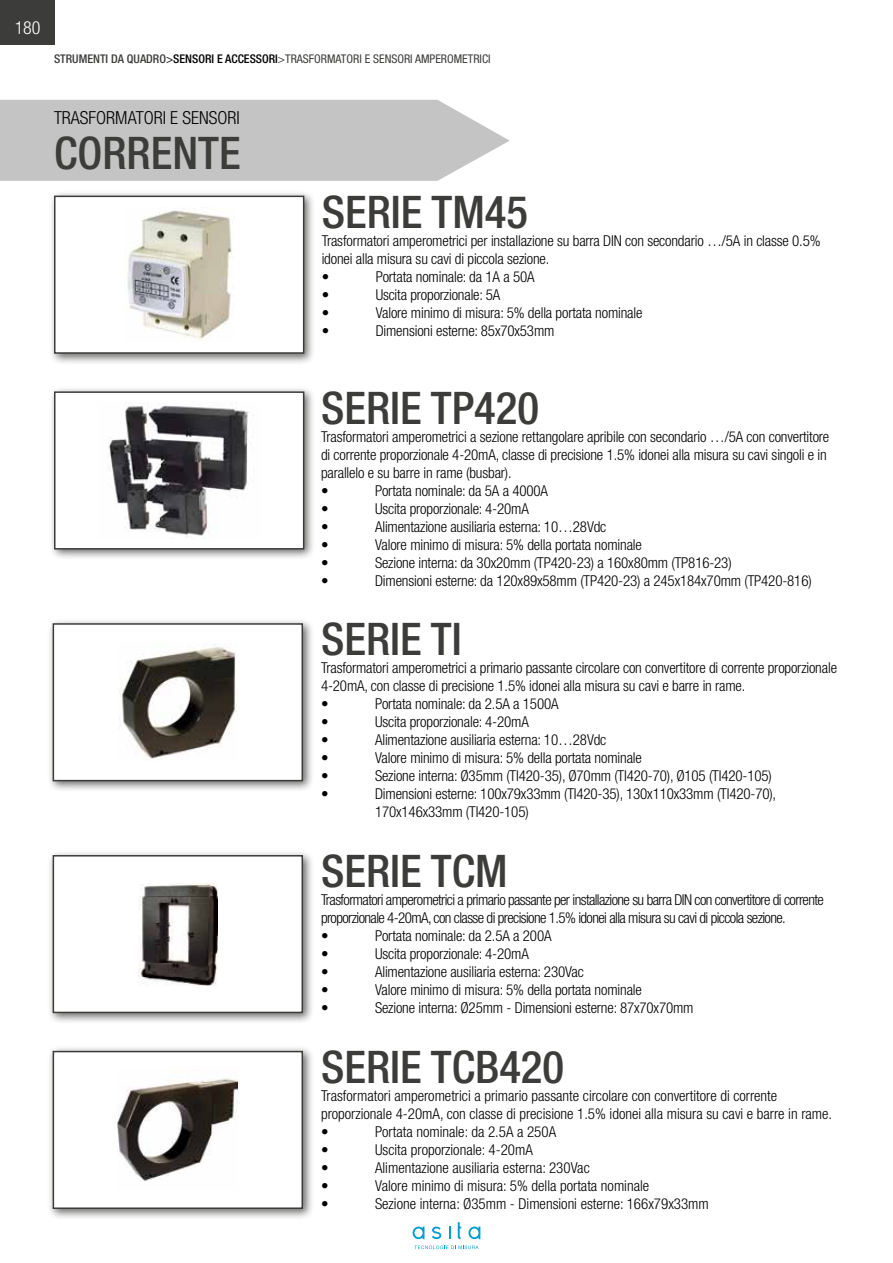
<style>
.page{position:relative;width:893px;height:1263px;background:#fff}
.page>*{position:absolute;margin:0;border:0;box-sizing:border-box;transform-origin:0 0}
.t1{font:500 condensed 45px "Helvetica Neue LT Std";color:#3c3c3b}
.t2{font:300 condensed 18px "Helvetica Neue LT Std";color:#000}
.t3{font:300 condensed 18px "Helvetica Neue LT Std";color:#fff}
.t4{font:300 condensed 15px/18px "Helvetica Neue LT Std";letter-spacing:-.01em;color:#000}
.t5{font:300 condensed 15px/18px "Helvetica Neue LT Std";letter-spacing:-.04em;color:#000}
.t6{font:condensed 12px "Helvetica Neue LT Std";color:#3c3c3b}
.s1{font-weight:500}
.s2{color:#000}
.s3{font-weight:500;color:#000}
</style>
<div class="page">
<div style="left:49px;top:386px;width:267px;height:175px;background:#3c3c3b;opacity:.75"></div>
<div style="left:55px;top:392px;width:249px;height:157px;background:#fff"></div>
<img style="left:108px;top:405px;width:141px;height:133px">
<div style="left:54px;top:391px;width:250px;height:158px;border:2px solid #3c3c3b"></div>
<div style="left:49px;top:190px;width:267px;height:175px;background:#3c3c3b;opacity:.75"></div>
<div style="left:55px;top:196px;width:249px;height:157px;background:#fff"></div>
<img style="left:127px;top:208px;width:106px;height:132px">
<div style="left:54px;top:196px;width:250px;height:158px;border:2px solid #3c3c3b"></div>
<div style="left:47px;top:1045px;width:267px;height:175px;background:#3c3c3b;opacity:.75"></div>
<div style="left:53px;top:1051px;width:249px;height:157px;background:#fff"></div>
<img style="left:118px;top:1078px;width:120px;height:104px">
<div style="left:53px;top:1051px;width:250px;height:158px;border:2px solid #3c3c3b"></div>
<div style="left:47px;top:850px;width:267px;height:174px;background:#3c3c3b;opacity:.75"></div>
<div style="left:53px;top:856px;width:249px;height:156px;background:#fff"></div>
<img style="left:139px;top:883px;width:78px;height:102px">
<div style="left:53px;top:855px;width:250px;height:158px;border:2px solid #3c3c3b"></div>
<div style="left:47px;top:618px;width:267px;height:174px;background:#3c3c3b;opacity:.75"></div>
<div style="left:53px;top:624px;width:249px;height:157px;background:#fff"></div>
<img style="left:119px;top:644px;width:118px;height:115px">
<div style="left:53px;top:623px;width:250px;height:158px;border:2px solid #3c3c3b"></div>
<div style="left:0;top:0;width:55px;height:44px;background:#3c3c3b"></div>
<svg style="left:0;top:100px;width:510px;height:81px;background:#c7c7c7"></svg>
<svg style="left:413px;top:1226px;width:11px;height:13px"></svg>
<svg style="left:432px;top:1226px;width:9px;height:13px"></svg>
<svg style="left:449px;top:1226px;width:1px;height:13px"></svg>
<svg style="left:458px;top:1222px;width:3px;height:17px"></svg>
<svg style="left:468px;top:1226px;width:12px;height:13px"></svg>
<svg style="left:414px;top:1245px;width:65px;height:4px"></svg>
<p class="t3" style="left:15px;top:17px;width:27px">180</p>
<p class="t6" style="left:54px;top:51px;width:438px"><span class="s1">STRUMENTI DA QUADRO</span><span class="s2">&gt;</span><span class="s3">SENSORI E ACCESSORI</span>&gt;TRASFORMATORI E SENSORI AMPEROMETRICI</p>
<p class="t2" style="left:54px;top:108px;width:187px">TRASFORMATORI E SENSORI</p>
<h1 class="t1" style="left:54px;top:126px;width:188px">CORRENTE</h1>
<h1 class="t1" style="left:322px;top:185px;width:208px">SERIE TM45</h1>
<p class="t4" style="left:322px;top:231px;width:500px">Trasformatori amperometrici per installazione su barra DIN con secondario …/5A in classe 0.5% idonei alla misura su cavi di piccola sezione.<br>•</p>
<p class="t4" style="left:376px;top:267px;width:160px">Portata nominale: da 1A a 50A</p>
<p class="t4" style="left:322px;top:285px;width:9px">•</p>
<p class="t4" style="left:376px;top:285px;width:126px">Uscita proporzionale: 5A</p>
<p class="t4" style="left:322px;top:303px;width:9px">•</p>
<p class="t4" style="left:376px;top:303px;width:268px">Valore minimo di misura: 5% della portata nominale</p>
<p class="t4" style="left:322px;top:321px;width:9px">•</p>
<p class="t4" style="left:376px;top:321px;width:180px">Dimensioni esterne: 85x70x53mm</p>
<h1 class="t1" style="left:321px;top:381px;width:220px">SERIE TP420</h1>
<p class="t4" style="left:321px;top:427px;width:510px">Trasformatori amperometrici a sezione rettangolare apribile con secondario …/5A con convertitore di corrente proporzionale 4-20mA, classe di precisione 1.5% idonei alla misura su cavi singoli e in parallelo e su barre in rame (busbar).<br>•</p>
<p class="t4" style="left:375px;top:481px;width:175px">Portata nominale: da 5A a 4000A</p>
<p class="t4" style="left:321px;top:499px;width:9px">•</p>
<p class="t4" style="left:375px;top:499px;width:155px">Uscita proporzionale: 4-20mA</p>
<p class="t4" style="left:321px;top:517px;width:9px">•</p>
<p class="t4" style="left:375px;top:517px;width:233px">Alimentazione ausiliaria esterna: 10…28Vdc</p>
<p class="t4" style="left:321px;top:535px;width:9px">•</p>
<p class="t4" style="left:375px;top:535px;width:268px">Valore minimo di misura: 5% della portata nominale</p>
<p class="t4" style="left:321px;top:553px;width:9px">•</p>
<p class="t4" style="left:375px;top:553px;width:358px">Sezione interna: da 30x20mm (TP420-23) a 160x80mm (TP816-23)</p>
<p class="t4" style="left:321px;top:571px;width:9px">•</p>
<p class="t4" style="left:375px;top:571px;width:438px">Dimensioni esterne: da 120x89x58mm (TP420-23) a 245x184x70mm (TP420-816)</p>
<h1 class="t1" style="left:321px;top:612px;width:142px">SERIE TI</h1>
<p class="t4" style="left:321px;top:659px;width:517px">Trasformatori amperometrici a primario passante circolare con convertitore di corrente proporzionale<br>4-20mA, con classe di precisione 1.5% idonei alla misura su cavi e barre in rame.<br>•</p>
<p class="t4" style="left:375px;top:695px;width:185px">Portata nominale: da 2.5A a 1500A</p>
<p class="t4" style="left:321px;top:713px;width:9px">•</p>
<p class="t4" style="left:375px;top:713px;width:155px">Uscita proporzionale: 4-20mA</p>
<p class="t4" style="left:321px;top:731px;width:9px">•</p>
<p class="t4" style="left:375px;top:731px;width:233px">Alimentazione ausiliaria esterna: 10…28Vdc</p>
<p class="t4" style="left:321px;top:749px;width:9px">•</p>
<p class="t4" style="left:375px;top:749px;width:268px">Valore minimo di misura: 5% della portata nominale</p>
<p class="t4" style="left:321px;top:767px;width:9px">•</p>
<p class="t4" style="left:375px;top:767px;width:398px">Sezione interna: Ø35mm (TI420-35), Ø70mm (TI420-70), Ø105 (TI420-105)</p>
<p class="t4" style="left:321px;top:785px;width:9px">•</p>
<p class="t4" style="left:375px;top:785px;width:403px">Dimensioni esterne: 100x79x33mm (TI420-35), 130x110x33mm (TI420-70),<br>170x146x33mm (TI420-105)</p>
<h1 class="t1" style="left:321px;top:844px;width:188px">SERIE TCM</h1>
<p class="t5" style="left:321px;top:891px;width:504px">Trasformatori amperometrici a primario passante per installazione su barra DIN con convertitore di corrente proporzionale 4-20mA, con classe di precisione 1.5% idonei alla misura su cavi di piccola sezione.<br>•</p>
<p class="t4" style="left:375px;top:927px;width:178px">Portata nominale: da 2.5A a 200A</p>
<p class="t4" style="left:321px;top:945px;width:9px">•</p>
<p class="t4" style="left:375px;top:945px;width:155px">Uscita proporzionale: 4-20mA</p>
<p class="t4" style="left:321px;top:963px;width:9px">•</p>
<p class="t4" style="left:375px;top:963px;width:210px">Alimentazione ausiliaria esterna: 230Vac</p>
<p class="t4" style="left:321px;top:981px;width:9px">•</p>
<p class="t4" style="left:375px;top:981px;width:268px">Valore minimo di misura: 5% della portata nominale</p>
<p class="t4" style="left:321px;top:999px;width:9px">•</p>
<p class="t4" style="left:375px;top:999px;width:320px">Sezione interna: Ø25mm - Dimensioni esterne: 87x70x70mm</p>
<h1 class="t1" style="left:321px;top:1040px;width:245px">SERIE TCB420</h1>
<p class="t4" style="left:321px;top:1086px;width:513px">Trasformatori amperometrici a primario passante circolare con convertitore di corrente proporzionale 4-20mA, con classe di precisione 1.5% idonei alla misura su cavi e barre in rame. •</p>
<p class="t4" style="left:375px;top:1122px;width:183px">Portata nominale: da 2.5A a 250A</p>
<p class="t4" style="left:321px;top:1140px;width:9px">•</p>
<p class="t4" style="left:375px;top:1140px;width:159px">Uscita proporzionale: 4-20mA</p>
<p class="t4" style="left:321px;top:1158px;width:9px">•</p>
<p class="t4" style="left:375px;top:1158px;width:216px">Alimentazione ausiliaria esterna: 230Vac</p>
<p class="t4" style="left:321px;top:1176px;width:9px">•</p>
<p class="t4" style="left:375px;top:1176px;width:276px">Valore minimo di misura: 5% della portata nominale</p>
<p class="t4" style="left:321px;top:1194px;width:9px">•</p>
<p class="t4" style="left:375px;top:1194px;width:335px">Sezione interna: Ø35mm - Dimensioni esterne: 166x79x33mm</p>
</div>
